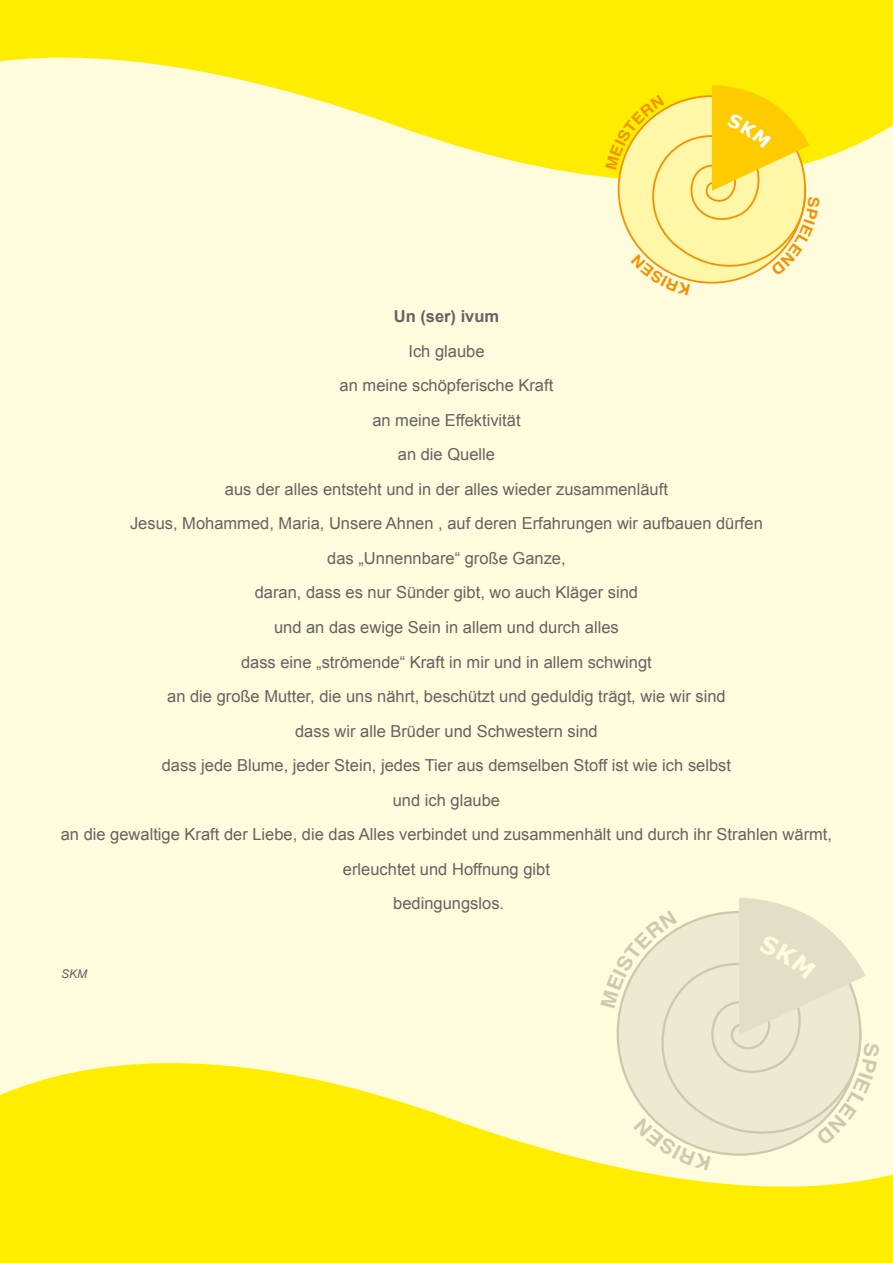
<style>
.page{position:relative;width:893px;height:1263px;background:#fffbdc}
.page>*{position:absolute;margin:0;border:0;box-sizing:border-box;transform-origin:0 0}
.t1{font:16.5px/34.5px "Arial";color:#646363;text-align:center}
.t2{font:700 16.5px "Arial";color:#646363}
.t3{font:italic 12px "Arial";color:#646363}
</style>
<div class="page">
<svg style="left:0;top:0;width:893px;height:177px;fill:#ffed00"></svg>
<svg style="left:0;top:1063px;width:893px;height:200px;fill:#ffed00"></svg>
<svg style="left:605px;top:85px;width:215px;height:199px"></svg>
<svg style="left:601px;top:898px;width:279px;height:273px"></svg>
<p class="t2" style="left:394px;top:306px;width:107px">Un (ser) ivum</p>
<p class="t1" style="left:61px;top:334px;width:773px">Ich glaube<br>an meine schöpferische Kraft<br>an meine Effektivität<br>an die Quelle<br>aus der alles entsteht und in der alles wieder zusammenläuft<br>Jesus, Mohammed, Maria, Unsere Ahnen , auf deren Erfahrungen wir aufbauen dürfen<br>das „Unnennbare“ große Ganze,<br>daran, dass es nur Sünder gibt, wo auch Kläger sind<br>und an das ewige Sein in allem und durch alles<br>dass eine „strömende“ Kraft in mir und in allem schwingt<br>an die große Mutter, die uns nährt, beschützt und geduldig trägt, wie wir sind<br>dass wir alle Brüder und Schwestern sind<br>dass jede Blume, jeder Stein, jedes Tier aus demselben Stoff ist wie ich selbst<br>und ich glaube<br>an die gewaltige Kraft der Liebe, die das Alles verbindet und zusammenhält und durch ihr Strahlen wärmt, erleuchtet und Hoffnung gibt<br>bedingungslos.</p>
<p class="t3" style="left:61px;top:966px;width:28px">SKM</p>
</div>
